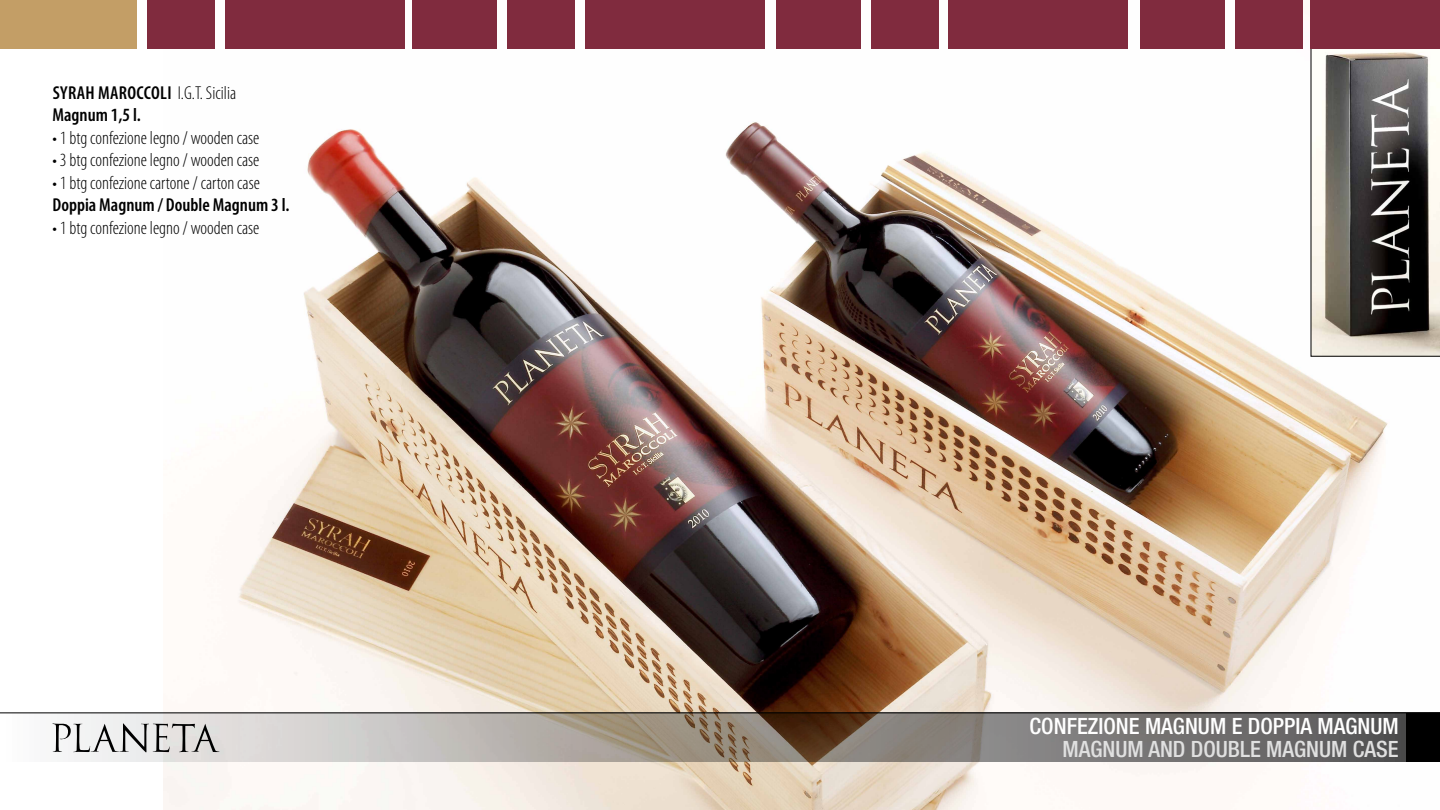
<style>
.page{position:relative;width:1440px;height:810px;background:#fff}
.page>*{position:absolute;margin:0;border:0;box-sizing:border-box;transform-origin:0 0}
.t1{font:500 condensed 22.5px "Helvetica Neue";color:#fff}
.t2{font:500 condensed 22.5px "Helvetica Neue";color:#e0e0e0}
.t3{font:300 condensed 18.75px "Myriad Pro";color:#000}
.t4{font:600 condensed 18.75px/22.5px "Myriad Pro";letter-spacing:.02em;color:#000}
.t5{font:600 condensed 18.75px "Myriad Pro";color:#000}
.s1{font-weight:300}
</style>
<div class="page">
<img style="left:164px;top:0;width:1224px;height:810px">
<svg style="left:1311px;top:48px;width:129px;height:309px;background:#77736f"></svg>
<div style="left:412px;top:0;width:85px;height:48px;background:#802b3e"></div>
<div style="left:507px;top:0;width:68px;height:48px;background:#802b3e"></div>
<div style="left:585px;top:0;width:180px;height:48px;background:#802b3e"></div>
<div style="left:776px;top:0;width:85px;height:48px;background:#802b3e"></div>
<div style="left:871px;top:0;width:68px;height:48px;background:#802b3e"></div>
<div style="left:948px;top:0;width:180px;height:48px;background:#802b3e"></div>
<div style="left:1140px;top:0;width:84px;height:48px;background:#802b3e"></div>
<div style="left:1235px;top:0;width:67px;height:48px;background:#802b3e"></div>
<div style="left:1311px;top:0;width:129px;height:48px;background:#802b3e"></div>
<div style="left:0;top:0;width:137px;height:48px;background:#c39e66"></div>
<div style="left:147px;top:0;width:68px;height:48px;background:#802b3e"></div>
<div style="left:225px;top:0;width:180px;height:48px;background:#802b3e"></div>
<svg style="left:0;top:713px;width:1406px;height:49px;background:#9a948f"></svg>
<div style="left:1406px;top:713px;width:34px;height:49px;background:#000"></div>
<hr style="left:0;top:712px;width:1440px;height:1px;background:#000">
<svg style="left:52px;top:723px;width:167px;height:30px"></svg>
<p class="t4" style="left:52px;top:81px;width:185px">Syrah Maroccoli <span class="s1">I.G.T. Sicilia<br></span>Magnum 1,5 l.</p>
<p class="t3" style="left:52px;top:127px;width:208px">• 1 btg confezione legno / wooden case</p>
<p class="t3" style="left:52px;top:149px;width:208px">• 3 btg confezione legno / wooden case</p>
<p class="t3" style="left:52px;top:172px;width:209px">• 1 btg confezione cartone / carton case</p>
<p class="t5" style="left:52px;top:194px;width:239px">Doppia Magnum / Double Magnum 3 l.</p>
<p class="t3" style="left:52px;top:217px;width:208px">• 1 btg confezione legno / wooden case</p>
<p class="t1" style="left:1030px;top:713px;width:355px">CONFEZIONE MAGNUM E DOPPIA MAGNUM</p>
<p class="t2" style="left:1063px;top:735px;width:338px">MAGNUM AND DOUBLE MAGNUM CASE</p>
</div>
